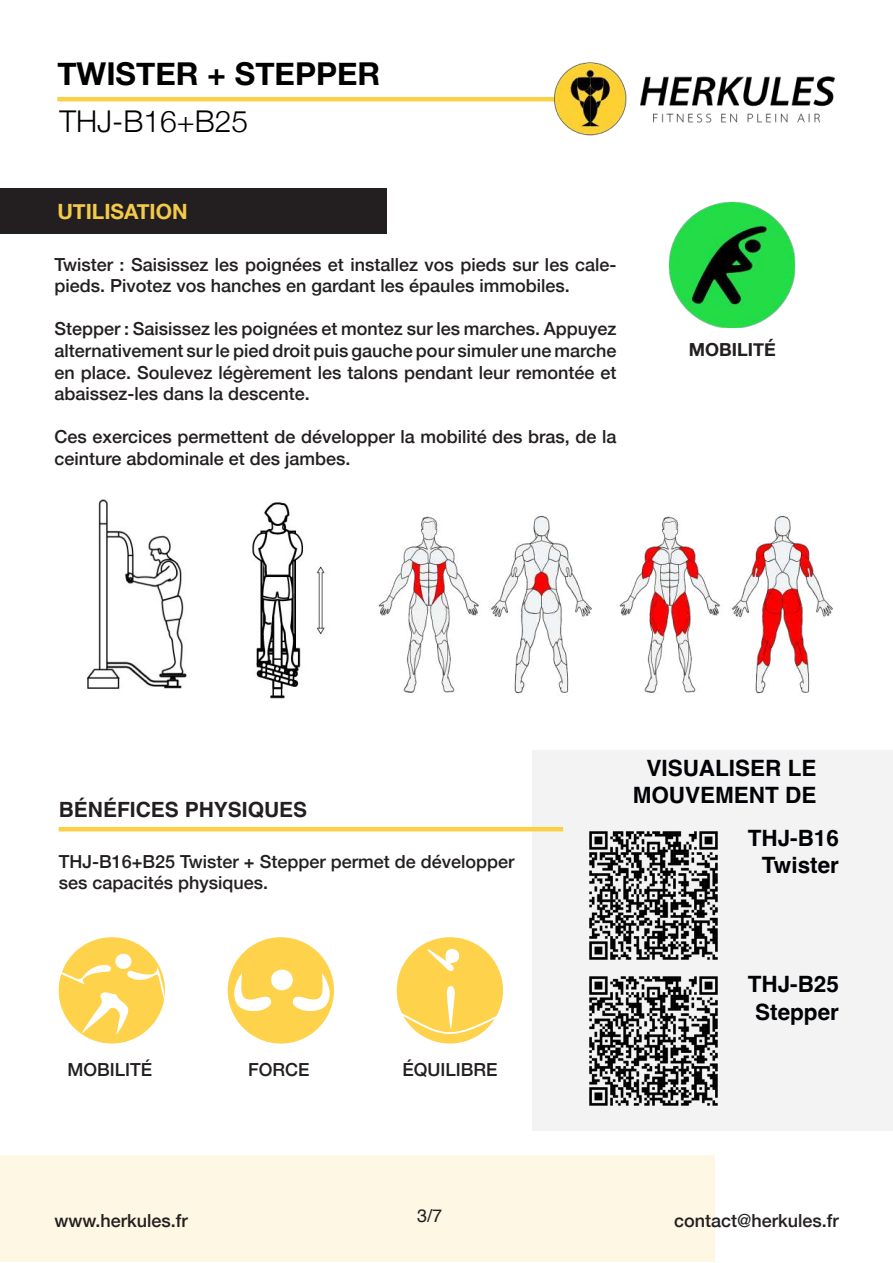
<style>
.page{position:relative;width:893px;height:1263px;background:#fff}
.page>*{position:absolute;margin:0;border:0;box-sizing:border-box;transform-origin:0 0}
.t1{font:700 31.5px "Helvetica Neue";color:#000001}
.t2{font:300 30px "Helvetica Neue";color:#000001}
.t3{font:700 22.5px/27px "Helvetica";color:#010205;text-align:right}
.t4{font:700 21px "Helvetica";color:#231f20}
.t5{font:700 21px "Helvetica Neue";color:#f4cb49}
.t6{font:500 18px/21.6px "Helvetica Neue";color:#231f20}
.t7{font:700 18px "Helvetica Neue";color:#231f20}
.t8{font:18px "Helvetica";color:#231f20}
</style>
<div class="page">
<div style="left:0;top:1156px;width:715px;height:106px;background:#fef7e3"></div>
<div style="left:0;top:188px;width:387px;height:45px;background:#231f20"></div>
<img style="left:86px;top:499px;width:239px;height:200px">
<div style="left:532px;top:750px;width:361px;height:381px;background:#f3f3f3"></div>
<hr style="left:57px;top:97px;width:505px;height:4px;background:#fcd044">
<img style="left:549px;top:62px;width:286px;height:74px">
<img style="left:619px;top:515px;width:214px;height:179px">
<img style="left:378px;top:515px;width:214px;height:179px">
<img style="left:589px;top:831px;width:129px;height:129px">
<img style="left:589px;top:976px;width:129px;height:130px">
<img style="left:670px;top:202px;width:125px;height:126px">
<hr style="left:59px;top:827px;width:504px;height:4px;background:#fcd044">
<div style="left:59px;top:937px;width:106px;height:106px;background:#fed24a;border-radius:50%"></div>
<div style="left:228px;top:937px;width:106px;height:106px;background:#fed24a;border-radius:50%"></div>
<div style="left:397px;top:937px;width:106px;height:106px;background:#fed24a;border-radius:50%"></div>
<svg style="left:58px;top:965px;width:107px;height:69px"></svg>
<div style="left:115px;top:954px;width:16px;height:15px;background:#fff;border-radius:50%"></div>
<svg style="left:427px;top:948px;width:33px;height:24px"></svg>
<svg style="left:399px;top:986px;width:98px;height:49px"></svg>
<svg style="left:234px;top:973px;width:38px;height:39px"></svg>
<div style="left:271px;top:969px;width:22px;height:21px;background:#fff;border-radius:50%"></div>
<svg style="left:292px;top:973px;width:39px;height:39px"></svg>
<h1 class="t1" style="left:57px;top:49px;width:324px">TWISTER + STEPPER</h1>
<h2 class="t2" style="left:59px;top:98px;width:190px">THJ-B16+B25</h2>
<p class="t5" style="left:57px;top:195px;width:132px">UTILISATION</p>
<p class="t6" style="left:54px;top:252px;width:564px">Twister : Saisissez les poignées et installez vos pieds sur les cale&shy;pieds. Pivotez vos hanches en gardant les épaules immobiles.</p>
<p class="t6" style="left:54px;top:317px;width:564px;text-align:justify">Stepper : Saisissez les poignées et montez sur les marches. Appuyez alternativement sur le pied droit puis gauche pour simuler une marche en place. Soulevez légèrement les talons pendant leur remontée et abaissez-les dans la descente.</p>
<p class="t6" style="left:54px;top:425px;width:564px">Ces exercices permettent de développer la mobilité des bras, de la ceinture abdominale et des jambes.</p>
<p class="t7" style="left:689px;top:335px;width:88px">MOBILITÉ</p>
<p class="t4" style="left:59px;top:797px;width:250px">BÉNÉFICES PHYSIQUES</p>
<p class="t6" style="left:59px;top:849px;width:457px">THJ-B16+B25 Twister + Stepper permet de développer ses capacités physiques.</p>
<p class="t6" style="left:67px;top:1058px;width:86px">MOBILITÉ</p>
<p class="t6" style="left:248px;top:1058px;width:63px">FORCE</p>
<p class="t6" style="left:402px;top:1058px;width:97px">ÉQUILIBRE</p>
<p class="t3" style="left:633px;top:757px;width:185px">VISUALISER LE<br>MOUVEMENT DE</p>
<p class="t3" style="left:748px;top:827px;width:93px">THJ-B16<br>Twister</p>
<p class="t3" style="left:748px;top:973px;width:93px;text-align:center">THJ-B25<br>Stepper</p>
<p class="t6" style="left:54px;top:1208px;width:135px">www.herkules.fr</p>
<p class="t8" style="left:417px;top:1202px;width:27px">3/7</p>
<p class="t6" style="left:674px;top:1208px;width:166px">contact@herkules.fr</p>
</div>
